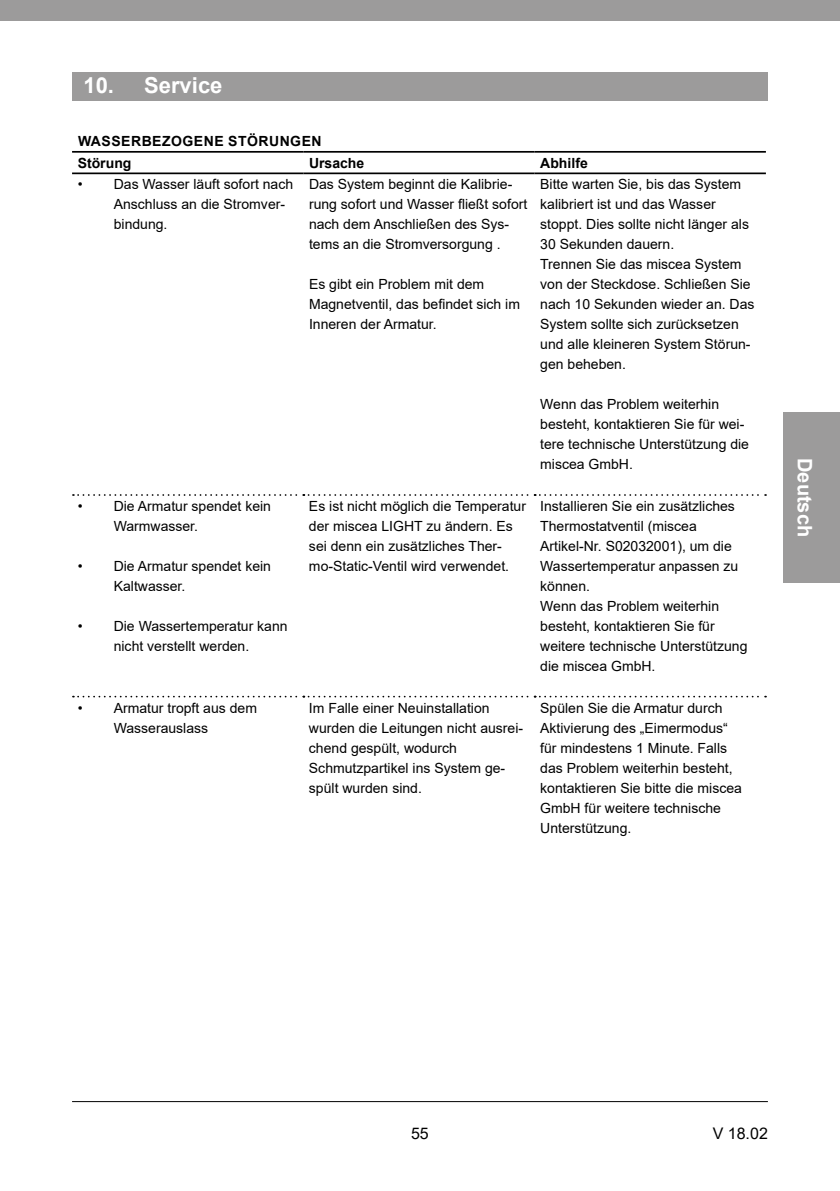
<style>
.page{position:relative;width:840px;height:1191px;background:#fff}
.page>*{position:absolute;margin:0;border:0;box-sizing:border-box;transform-origin:0 0}
.t1{font:700 22px "Arial";color:#fff}
.t2{font:700 20px "Arial";color:#fff}
.t3{font:16px "Arial";color:#000}
.t4{font:14px/20px "Arial";color:#000}
.t5{font:700 14px/21.6px "Arial";letter-spacing:.035em;color:#000}
.t6{font:700 14px "Arial";color:#000}
</style>
<div class="page">
<div style="left:0;top:0;width:839px;height:21px;background:#9c9b9b"></div>
<hr style="left:72px;top:1101px;width:695px;height:1px;background:#000">
<div style="left:782px;top:412px;width:57px;height:170px;background:#9c9b9b"></div>
<div style="left:72px;top:72px;width:695px;height:28px;background:#9c9b9b"></div>
<hr style="left:72px;top:151px;width:231px;height:2px;background:#000">
<hr style="left:303px;top:151px;width:231px;height:2px;background:#000">
<hr style="left:534px;top:151px;width:231px;height:2px;background:#000">
<hr style="left:72px;top:172px;width:231px;height:2px;background:#000">
<hr style="left:303px;top:172px;width:231px;height:2px;background:#000">
<hr style="left:534px;top:172px;width:231px;height:2px;background:#000">
<svg style="left:73px;top:494px;width:692px;height:2px"></svg>
<svg style="left:73px;top:696px;width:692px;height:1px"></svg>
<h1 class="t1" style="left:83px;top:69px;width:140px">10. Service</h1>
<p class="t5" style="left:78px;top:131px;width:245px">WASSERBEZOGENE STÖRUNGEN<br>Störung</p>
<p class="t6" style="left:309px;top:153px;width:57px">Ursache</p>
<p class="t6" style="left:540px;top:153px;width:49px">Abhilfe</p>
<p class="t4" style="left:114px;top:174px;width:181px;text-indent:-36px">• Das Wasser läuft sofort nach<br>Anschluss an die Stromver&shy;bindung.</p>
<p class="t4" style="left:309px;top:174px;width:220px">Das System beginnt die Kalibrie&shy;rung sofort und Wasser fließt sofort nach dem Anschließen des Sys&shy;tems an die Stromversorgung .</p>
<p class="t4" style="left:309px;top:274px;width:212px">Es gibt ein Problem mit dem<br>Magnetventil, das befindet sich im<br>Inneren der Armatur.</p>
<p class="t4" style="left:540px;top:174px;width:216px">Bitte warten Sie, bis das System kalibriert ist und das Wasser stoppt. Dies sollte nicht länger als<br>30 Sekunden dauern.<br>Trennen Sie das miscea System von der Steckdose. Schließen Sie nach 10 Sekunden wieder an. Das<br>System sollte sich zurücksetzen und alle kleineren System Störun&shy;gen beheben.</p>
<p class="t4" style="left:540px;top:394px;width:210px">Wenn das Problem weiterhin besteht, kontaktieren Sie für wei&shy;tere technische Unterstützung die miscea GmbH.</p>
<p class="t4" style="left:114px;top:496px;width:159px;text-indent:-36px">• Die Armatur spendet kein<br>Warmwasser.</p>
<p class="t4" style="left:114px;top:556px;width:159px;text-indent:-36px">• Die Armatur spendet kein<br>Kaltwasser.</p>
<p class="t4" style="left:78px;top:616px;width:211px;text-align:center">• Die Wassertemperatur kann nicht verstellt werden.</p>
<p class="t4" style="left:309px;top:496px;width:218px">Es ist nicht möglich die Temperatur der miscea LIGHT zu ändern. Es sei denn ein zusätzliches Ther&shy;mo-Static-Ventil wird verwendet.</p>
<p class="t4" style="left:540px;top:496px;width:208px">Installieren Sie ein zusätzliches<br>Thermostatventil (miscea<br>Artikel-Nr. S02032001), um die<br>Wassertemperatur anpassen zu können.<br>Wenn das Problem weiterhin besteht, kontaktieren Sie für weitere technische Unterstützung die miscea GmbH.</p>
<p class="t4" style="left:114px;top:697px;width:145px;text-indent:-36px">• Armatur tropft aus dem<br>Wasserauslass</p>
<p class="t4" style="left:309px;top:697px;width:216px">Im Falle einer Neuinstallation wurden die Leitungen nicht ausrei&shy;chend gespült, wodurch<br>Schmutzpartikel ins System ge&shy;spült wurden sind.</p>
<p class="t4" style="left:540px;top:697px;width:203px">Spülen Sie die Armatur durch<br>Aktivierung des „Eimermodus“ für mindestens 1 Minute. Falls das Problem weiterhin besteht, kontaktieren Sie bitte die miscea<br>GmbH für weitere technische<br>Unterstützung.</p>
<h2 class="t2" style="left:818px;top:458px;width:80px;rotate:90deg">Deutsch</h2>
<p class="t3" style="left:411px;top:1122px;width:19px">55</p>
<p class="t3" style="left:712px;top:1122px;width:57px">V 18.02</p>
</div>
